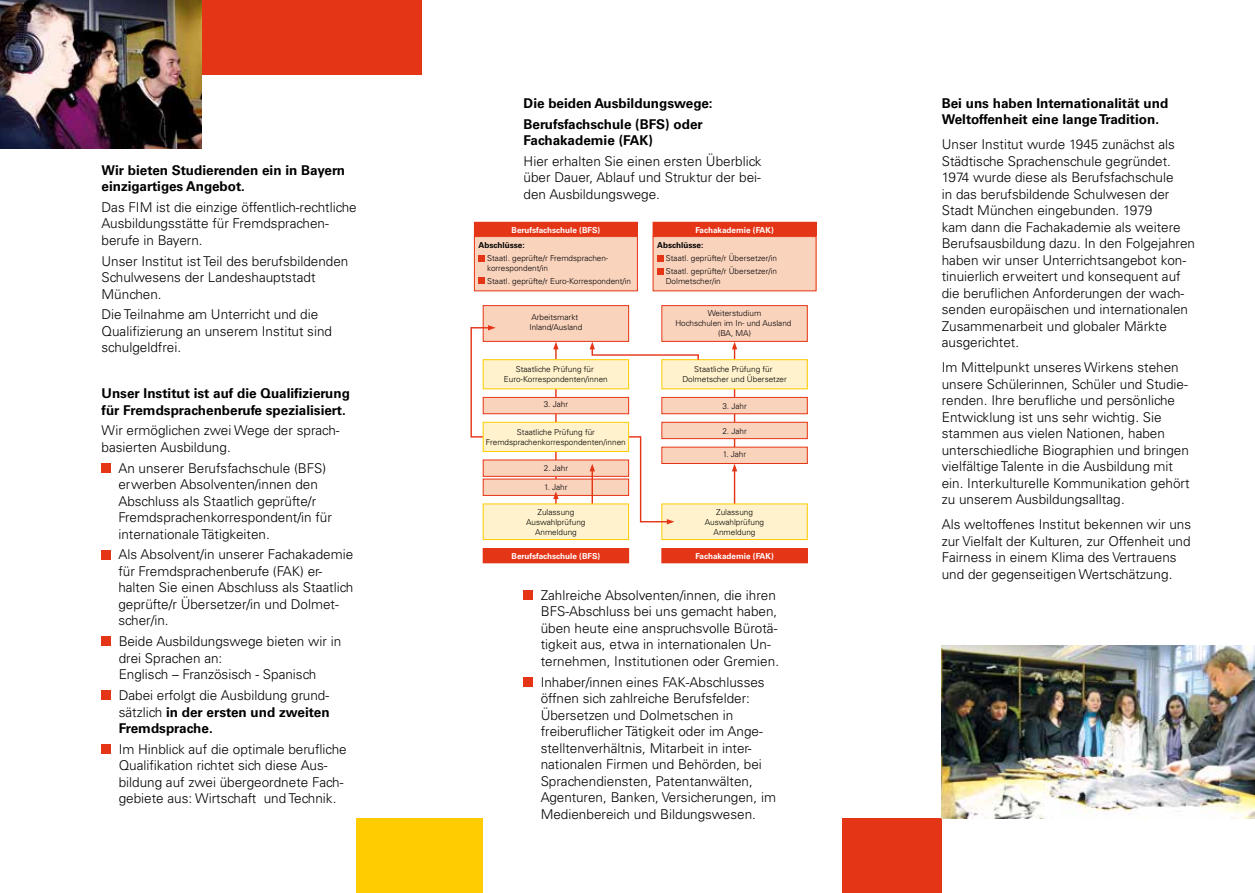
<style>
.page{position:relative;width:1255px;height:893px;background:#fff}
.page>*{position:absolute;margin:0;border:0;box-sizing:border-box;transform-origin:0 0}
.t1{font:300 13.5px/16.5px "Univers LT";color:#000}
.t2{font:700 13.5px/16.5px "Univers LT";color:#000}
.t3{font:300 8.25px/9.8px "Univers LT";color:#000;text-align:center}
.t4{font:700 8.25px "Univers LT";color:#fff}
.t5{font:700 8.25px "Univers LT";color:#000}
.s1{font-weight:700}
</style>
<div class="page">
<div style="left:523px;top:590px;width:10px;height:10px;background:#e53517"></div>
<div style="left:523px;top:677px;width:10px;height:10px;background:#e53517"></div>
<div style="left:357px;top:819px;width:126px;height:74px;background:#fecc00"></div>
<div style="left:201px;top:0;width:220px;height:74px;background:#e53517"></div>
<div style="left:842px;top:819px;width:99px;height:74px;background:#e53517"></div>
<div style="left:102px;top:463px;width:9px;height:10px;background:#e53517"></div>
<div style="left:102px;top:550px;width:9px;height:9px;background:#e53517"></div>
<div style="left:102px;top:637px;width:9px;height:9px;background:#e53517"></div>
<div style="left:102px;top:690px;width:9px;height:10px;background:#e53517"></div>
<div style="left:102px;top:744px;width:9px;height:10px;background:#e53517"></div>
<img style="left:0;top:0;width:201px;height:149px">
<img style="left:941px;top:645px;width:313px;height:174px">
<hr style="left:733px;top:470px;width:2px;height:48px;background:#e53517">
<hr style="left:733px;top:347px;width:2px;height:108px;background:#e53517">
<svg style="left:732px;top:342px;width:5px;height:7px"></svg>
<svg style="left:732px;top:464px;width:5px;height:7px"></svg>
<hr style="left:555px;top:347px;width:1px;height:168px;background:#e53517">
<div style="left:474px;top:222px;width:163px;height:15px;background:#e53517"></div>
<div style="left:474px;top:237px;width:163px;height:54px;background:#fad3bd"></div>
<div style="left:474px;top:236px;width:163px;height:55px;border:1px solid #e53517"></div>
<div style="left:483px;top:306px;width:145px;height:35px;background:#fad3bd"></div>
<div style="left:483px;top:305px;width:146px;height:37px;border:1px solid #e53517"></div>
<div style="left:483px;top:397px;width:145px;height:17px;background:#fad3bd"></div>
<div style="left:483px;top:397px;width:146px;height:17px;border:1px solid #e53517"></div>
<div style="left:483px;top:360px;width:145px;height:29px;background:#fff2cd"></div>
<div style="left:483px;top:359px;width:146px;height:30px;border:1px solid #fecc00"></div>
<div style="left:483px;top:548px;width:145px;height:15px;background:#e53517"></div>
<div style="left:483px;top:460px;width:145px;height:16px;background:#fad3bd"></div>
<div style="left:483px;top:460px;width:146px;height:17px;border:1px solid #e53517"></div>
<div style="left:483px;top:479px;width:145px;height:16px;background:#fad3bd"></div>
<div style="left:483px;top:479px;width:146px;height:17px;border:1px solid #e53517"></div>
<div style="left:478px;top:255px;width:7px;height:6px;background:#e53517"></div>
<div style="left:478px;top:278px;width:7px;height:6px;background:#e53517"></div>
<div style="left:653px;top:222px;width:163px;height:15px;background:#e53517"></div>
<div style="left:653px;top:237px;width:163px;height:54px;background:#fad3bd"></div>
<div style="left:652px;top:236px;width:164px;height:55px;border:1px solid #e53517"></div>
<div style="left:661px;top:306px;width:146px;height:35px;background:#fad3bd"></div>
<div style="left:661px;top:305px;width:146px;height:37px;border:1px solid #e53517"></div>
<div style="left:661px;top:397px;width:146px;height:17px;background:#fad3bd"></div>
<div style="left:661px;top:397px;width:146px;height:17px;border:1px solid #e53517"></div>
<div style="left:661px;top:360px;width:146px;height:29px;background:#fff2cd"></div>
<div style="left:661px;top:359px;width:146px;height:30px;border:1px solid #fecc00"></div>
<div style="left:661px;top:504px;width:146px;height:36px;background:#fff2cd"></div>
<div style="left:661px;top:504px;width:146px;height:36px;border:1px solid #fecc00"></div>
<div style="left:661px;top:548px;width:146px;height:15px;background:#e53517"></div>
<div style="left:661px;top:422px;width:146px;height:17px;background:#fad3bd"></div>
<div style="left:661px;top:422px;width:146px;height:17px;border:1px solid #e53517"></div>
<div style="left:661px;top:447px;width:146px;height:16px;background:#fad3bd"></div>
<div style="left:661px;top:447px;width:146px;height:17px;border:1px solid #e53517"></div>
<svg style="left:657px;top:255px;width:6px;height:6px"></svg>
<svg style="left:657px;top:268px;width:6px;height:6px"></svg>
<svg style="left:470px;top:325px;width:25px;height:113px"></svg>
<svg style="left:627px;top:435px;width:47px;height:89px"></svg>
<svg style="left:553px;top:342px;width:5px;height:7px"></svg>
<svg style="left:553px;top:491px;width:5px;height:8px"></svg>
<hr style="left:591px;top:470px;width:2px;height:34px;background:#e53517">
<svg style="left:589px;top:464px;width:6px;height:7px"></svg>
<div style="left:483px;top:504px;width:145px;height:36px;background:#fff2cd"></div>
<div style="left:483px;top:504px;width:146px;height:36px;border:1px solid #fecc00"></div>
<div style="left:483px;top:422px;width:145px;height:29px;background:#fff2cd"></div>
<div style="left:483px;top:422px;width:146px;height:30px;border:1px solid #fecc00"></div>
<svg style="left:589px;top:342px;width:110px;height:19px"></svg>
<p class="t2" style="left:102px;top:162px;width:245px">Wir bieten Studierenden ein in Bayern einzigartiges Angebot.</p>
<p class="t1" style="left:102px;top:199px;width:257px">Das FIM ist die einzige öffentlich-rechtliche<br>Ausbildungsstätte für Fremdsprachen&shy;berufe in Bayern.</p>
<p class="t1" style="left:102px;top:253px;width:248px">Unser Institut ist Teil des berufsbildenden<br>Schulwesens der Landeshauptstadt<br>München.</p>
<p class="t1" style="left:102px;top:306px;width:232px">Die Teilnahme am Unterricht und die<br>Qualifizierung an unserem Institut sind schulgeldfrei.</p>
<p class="t2" style="left:102px;top:385px;width:250px">Unser Institut ist auf die Qualifizierung für Fremdsprachenberufe spezialisiert.</p>
<p class="t1" style="left:102px;top:422px;width:239px">Wir ermöglichen zwei Wege der sprach&shy;basierten Ausbildung.</p>
<p class="t1" style="left:118px;top:460px;width:215px">An unserer Berufsfachschule (BFS) erwerben Absolventen/innen den Abschluss als Staatlich geprüfte/r Fremdsprachenkorrespondent/in für internationale Tätigkeiten.</p>
<p class="t1" style="left:118px;top:546px;width:236px">Als Absolvent/in unserer Fachakademie für Fremdsprachenberufe (FAK) er&shy;halten Sie einen Abschluss als Staatlich geprüfte/r Übersetzer/in und Dolmet&shy;scher/in.</p>
<p class="t1" style="left:119px;top:633px;width:224px">Beide Ausbildungswege bieten wir in drei Sprachen an:<br>Englisch – Französisch - Spanisch</p>
<p class="t1" style="left:119px;top:687px;width:212px;text-align:justify">Dabei erfolgt die Ausbildung grund&shy;sätzlich <span class="s1">in der ersten und zweiten Fremdsprache.</span></p>
<p class="t1" style="left:119px;top:741px;width:229px">Im Hinblick auf die optimale berufliche Qualifikation richtet sich diese Aus&shy;bildung auf zwei übergeordnete Fach&shy;gebiete aus: Wirtschaft und Technik.</p>
<p class="t2" style="left:523px;top:93px;width:190px;line-height:20.7px">Die beiden Ausbildungswege:<br>Berufsfachschule (BFS) oder</p>
<p class="t2" style="left:523px;top:132px;width:131px">Fachakademie (FAK)</p>
<p class="t1" style="left:523px;top:153px;width:239px;text-align:justify">Hier erhalten Sie einen ersten Überblick über Dauer, Ablauf und Struktur der bei&shy;den Ausbildungswege.</p>
<p class="t4" style="left:511px;top:225px;width:90px">Berufsfachschule (BFS)</p>
<p class="t4" style="left:695px;top:225px;width:80px">Fachakademie (FAK)</p>
<p class="t5" style="left:478px;top:241px;width:48px">Abschlüsse:</p>
<p class="t3" style="left:487px;top:253px;width:123px;text-align:left">Staatl. geprüfte/r Fremdsprachen&shy;korrespondent/in</p>
<p class="t3" style="left:487px;top:276px;width:145px">Staatl. geprüfte/r Euro-Korrespondent/in</p>
<p class="t5" style="left:657px;top:241px;width:48px">Abschlüsse:</p>
<p class="t3" style="left:665px;top:252px;width:113px;line-height:12.6px;text-align:left">Staatl. geprüfte/r Übersetzer/in<br>Staatl. geprüfte/r Übersetzer/in</p>
<p class="t3" style="left:665px;top:276px;width:57px">Dolmetscher/in</p>
<p class="t3" style="left:529px;top:312px;width:54px;text-align:left">Arbeitsmarkt<br>Inland/Ausland</p>
<p class="t3" style="left:504px;top:364px;width:105px">Staatliche Prüfung für<br>Euro-Korrespondenten/innen</p>
<p class="t3" style="left:543px;top:399px;width:26px">3. Jahr</p>
<p class="t3" style="left:486px;top:427px;width:141px">Staatliche Prüfung für<br>Fremdsprachenkorrespondenten/innen</p>
<p class="t3" style="left:675px;top:309px;width:118px">Weiterstudium<br>Hochschulen im In- und Ausland (BA, MA)</p>
<p class="t3" style="left:682px;top:364px;width:106px">Staatliche Prüfung für<br>Dolmetscher und Übersetzer</p>
<p class="t3" style="left:722px;top:401px;width:26px">3. Jahr</p>
<p class="t3" style="left:722px;top:426px;width:26px">2. Jahr</p>
<p class="t3" style="left:723px;top:450px;width:25px">1. Jahr</p>
<p class="t3" style="left:543px;top:463px;width:26px">2. Jahr</p>
<p class="t3" style="left:544px;top:482px;width:25px">1. Jahr</p>
<p class="t3" style="left:526px;top:508px;width:61px">Zulassung<br>Auswahlprüfung<br>Anmeldung</p>
<p class="t3" style="left:705px;top:508px;width:61px">Zulassung<br>Auswahlprüfung<br>Anmeldung</p>
<p class="t4" style="left:511px;top:551px;width:90px">Berufsfachschule (BFS)</p>
<p class="t4" style="left:695px;top:551px;width:80px">Fachakademie (FAK)</p>
<p class="t1" style="left:540px;top:587px;width:240px">Zahlreiche Absolventen/innen, die ihren BFS-Abschluss bei uns gemacht haben, üben heute eine anspruchsvolle Bürotä&shy;tigkeit aus, etwa in internationalen Un&shy;ternehmen, Institutionen oder Gremien.</p>
<p class="t1" style="left:540px;top:673px;width:237px">Inhaber/innen eines FAK-Abschlusses öffnen sich zahlreiche Berufsfelder:<br>Übersetzen und Dolmetschen in freiberuflicher Tätigkeit oder im Ange&shy;stelltenverhältnis, Mitarbeit in inter&shy;nationalen Firmen und Behörden, bei Sprachendiensten, Patentanwälten, Agenturen, Banken, Versicherungen, im Medienbereich und Bildungswesen.</p>
<p class="t2" style="left:941px;top:95px;width:228px">Bei uns haben Internationalität und<br>Weltoffenheit eine lange Tradition.</p>
<p class="t1" style="left:941px;top:136px;width:255px">Unser Institut wurde 1945 zunächst als Städtische Sprachenschule gegründet.<br>1974 wurde diese als Berufsfachschule<br>in das berufsbildende Schulwesen der Stadt München eingebunden. 1979<br>kam dann die Fachakademie als weitere Berufsausbildung dazu. In den Folgejahren haben wir unser Unterrichtsangebot kon&shy;tinuierlich erweitert und konsequent auf die beruflichen Anforderungen der wach&shy;senden europäischen und internationalen Zusammenarbeit und globaler Märkte ausgerichtet.</p>
<p class="t1" style="left:941px;top:359px;width:249px">Im Mittelpunkt unseres Wirkens stehen unsere Schülerinnen, Schüler und Studie&shy;renden. Ihre berufliche und persönliche Entwicklung ist uns sehr wichtig. Sie stammen aus vielen Nationen, haben unterschiedliche Biographien und bringen vielfältige Talente in die Ausbildung mit ein. Interkulturelle Kommunikation gehört zu unserem Ausbildungsalltag.</p>
<p class="t1" style="left:941px;top:516px;width:251px">Als weltoffenes Institut bekennen wir uns zur Vielfalt der Kulturen, zur Offenheit und Fairness in einem Klima des Vertrauens und der gegenseitigen Wertschätzung.</p>
</div>
